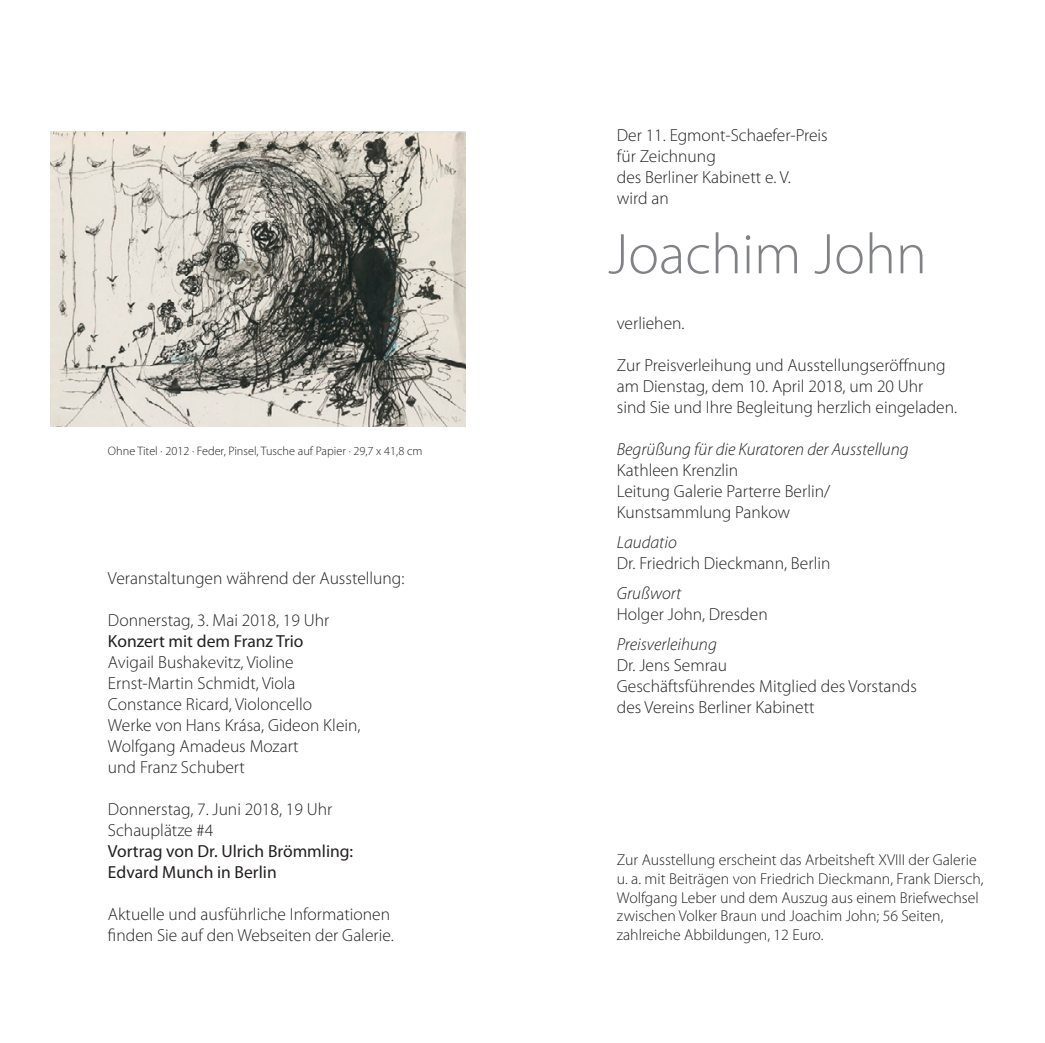
<style>
.page{position:relative;width:1045px;height:1043px;background:#fff}
.page>*{position:absolute;margin:0;border:0;box-sizing:border-box;transform-origin:0 0}
.t1{font:300 57.75px "Myriad Pro";color:#808285}
.t2{font:300 17.5px/21px "Myriad Pro";color:#231f20}
.t3{font:17.5px/21px "Myriad Pro";color:#231f20}
.t4{font:italic 300 17.5px "Myriad Pro";color:#231f20}
.t5{font:300 15.75px/18.9px "Myriad Pro";color:#231f20}
.t6{font:300 12.25px "Myriad Pro";color:#231f20}
</style>
<div class="page">
<img style="left:51px;top:131px;width:414px;height:295px">
<p class="t6" style="left:108px;top:443px;width:316px">Ohne Titel · 2012 · Feder, Pinsel, Tusche auf Papier · 29,7 x 41,8 cm</p>
<p class="t2" style="left:108px;top:567px;width:298px">Veranstaltungen während der Ausstellung:</p>
<p class="t2" style="left:108px;top:609px;width:223px">Donnerstag, 3. Mai 2018, 19 Uhr</p>
<p class="t3" style="left:108px;top:630px;width:197px">Konzert mit dem Franz Trio</p>
<p class="t2" style="left:108px;top:651px;width:254px">Avigail Bushakevitz, Violine<br>Ernst-Martin Schmidt, Viola<br>Constance Ricard, Violoncello<br>Werke von Hans Krása, Gideon Klein,<br>Wolfgang Amadeus Mozart<br>und Franz Schubert</p>
<p class="t2" style="left:108px;top:798px;width:226px">Donnerstag, 7. Juni 2018, 19 Uhr<br>Schauplätze #4</p>
<p class="t3" style="left:108px;top:840px;width:247px">Vortrag von Dr. Ulrich Brömmling:<br>Edvard Munch in Berlin</p>
<p class="t2" style="left:108px;top:903px;width:287px">Aktuelle und ausführliche Informationen finden Sie auf den Webseiten der Galerie.</p>
<p class="t2" style="left:616px;top:124px;width:212px">Der 11. Egmont-Schaefer-Preis für Zeichnung<br>des Berliner Kabinett e. V.<br>wird an</p>
<h1 class="t1" style="left:608px;top:219px;width:320px">Joachim John</h1>
<p class="t2" style="left:616px;top:313px;width:69px">verliehen.</p>
<p class="t2" style="left:616px;top:355px;width:342px">Zur Preisverleihung und Ausstellungseröffnung am Dienstag, dem 10. April 2018, um 20 Uhr<br>sind Sie und Ihre Begleitung herzlich eingeladen.</p>
<p class="t4" style="left:616px;top:439px;width:293px">Begrüßung für die Kuratoren der Ausstellung</p>
<p class="t2" style="left:616px;top:460px;width:215px">Kathleen Krenzlin<br>Leitung Galerie Parterre Berlin/<br>Kunstsammlung Pankow</p>
<p class="t4" style="left:616px;top:532px;width:61px">Laudatio</p>
<p class="t2" style="left:616px;top:552px;width:215px">Dr. Friedrich Dieckmann, Berlin</p>
<p class="t4" style="left:616px;top:582px;width:66px">Grußwort</p>
<p class="t2" style="left:616px;top:603px;width:152px">Holger John, Dresden</p>
<p class="t4" style="left:616px;top:633px;width:101px">Preisverleihung</p>
<p class="t2" style="left:616px;top:654px;width:301px">Dr. Jens Semrau<br>Geschäftsführendes Mitglied des Vorstands des Vereins Berliner Kabinett</p>
<p class="t5" style="left:616px;top:849px;width:368px">Zur Ausstellung erscheint das Arbeitsheft XVIII der Galerie u. a. mit Beiträgen von Friedrich Dieckmann, Frank Diersch, Wolfgang Leber und dem Auszug aus einem Briefwechsel zwischen Volker Braun und Joachim John; 56 Seiten, zahlreiche Abbildungen, 12 Euro.</p>
</div>
